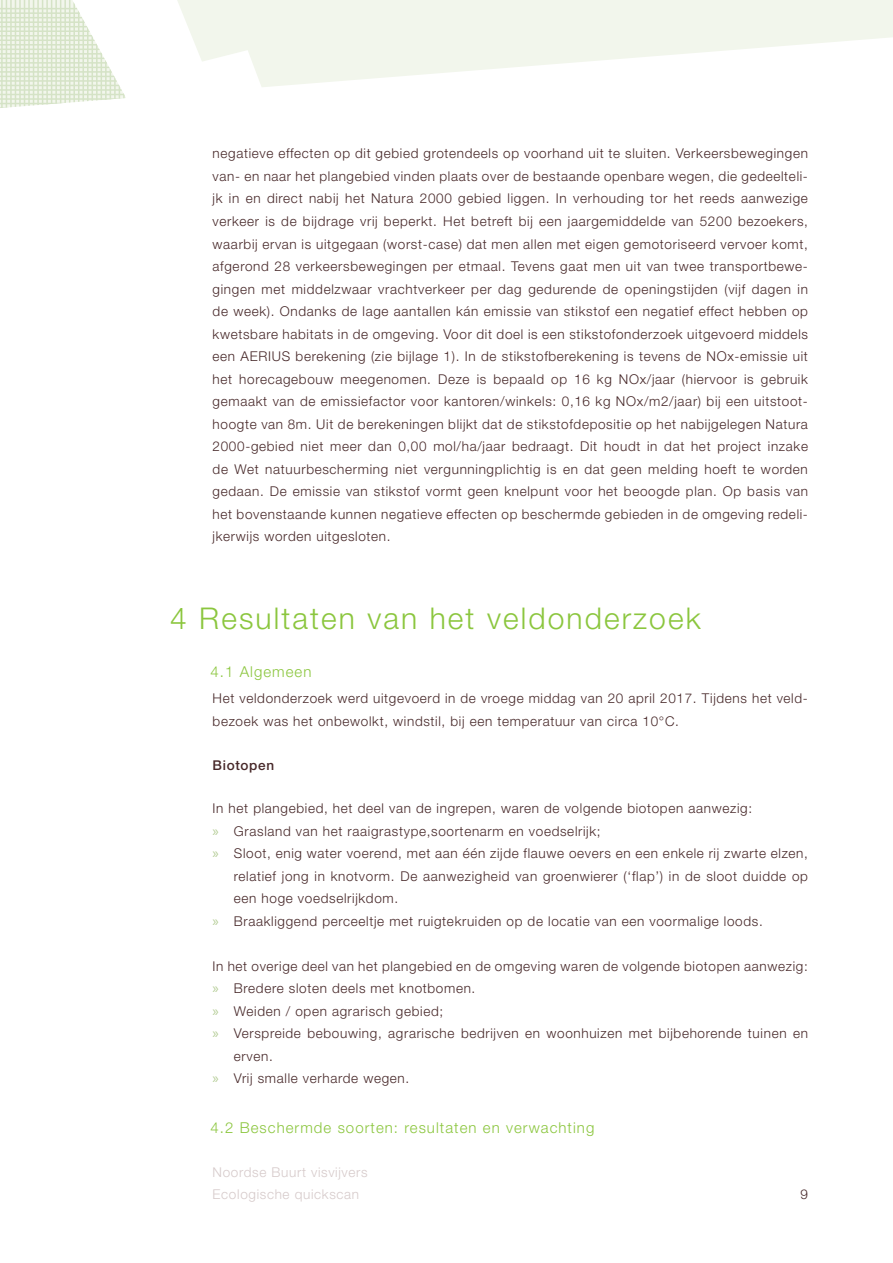
<style>
.page{position:relative;width:893px;height:1263px;background:#fff}
.page>*{position:absolute;margin:0;border:0;box-sizing:border-box;transform-origin:0 0}
.t1{font:300 30px "Helvetica Neue LT Pro";letter-spacing:.07em;color:#8bc63e}
.t2{font:300 15px "Helvetica Neue LT Pro";letter-spacing:.07em;color:#8bc63e}
.t3{font:300 13.5px/22.5px "Helvetica Neue LT Pro";letter-spacing:.05em;color:#472829;text-align:justify}
.t4{font:300 13.5px/22.5px "Helvetica Neue LT Pro";letter-spacing:.05em;color:#d6caca}
.t5{font:500 13.5px "Helvetica Neue LT Pro";letter-spacing:.05em;color:#472829}
.s1{font-family:"Myriad Pro";font-weight:400;font-size:15px;color:#b4cc95}
</style>
<div class="page">
<svg style="left:125px;top:0;width:768px;height:98px;fill:#f2f6ec"></svg>
<svg style="left:0;top:0;width:125px;height:108px"></svg>
<p class="t3" style="left:213px;top:142px;width:597px">negatieve effecten op dit gebied grotendeels op voorhand uit te sluiten. Verkeersbewegingen van- en naar het plangebied vinden plaats over de bestaande openbare wegen, die gedeelteli&shy;jk in en direct nabij het Natura 2000 gebied liggen. In verhouding tor het reeds aanwezige verkeer is de bijdrage vrij beperkt. Het betreft bij een jaargemiddelde van 5200 bezoekers, waarbij ervan is uitgegaan (worst-case) dat men allen met eigen gemotoriseerd vervoer komt, afgerond 28 verkeersbewegingen per etmaal. Tevens gaat men uit van twee transportbewe&shy;gingen met middelzwaar vrachtverkeer per dag gedurende de openingstijden (vijf dagen in de week). Ondanks de lage aantallen kán emissie van stikstof een negatief effect hebben op kwetsbare habitats in de omgeving. Voor dit doel is een stikstofonderzoek uitgevoerd middels een AERIUS berekening (zie bijlage 1). In de stikstofberekening is tevens de NOx-emissie uit het horecagebouw meegenomen. Deze is bepaald op 16 kg NOx/jaar (hiervoor is gebruik gemaakt van de emissiefactor voor kantoren/winkels: 0,16 kg NOx/m2/jaar) bij een uitstoot&shy;hoogte van 8m. Uit de berekeningen blijkt dat de stikstofdepositie op het nabijgelegen Natura 2000-gebied niet meer dan 0,00 mol/ha/jaar bedraagt. Dit houdt in dat het project inzake de Wet natuurbescherming niet vergunningplichtig is en dat geen melding hoeft te worden gedaan. De emissie van stikstof vormt geen knelpunt voor het beoogde plan. Op basis van het bovenstaande kunnen negatieve effecten op beschermde gebieden in de omgeving redeli&shy;jkerwijs worden uitgesloten.</p>
<p class="t1" style="left:170px;top:599px;width:532px">4 Resultaten van het veldonderzoek</p>
<p class="t2" style="left:210px;top:662px;width:103px">4.1 Algemeen</p>
<p class="t3" style="left:213px;top:687px;width:597px">Het veldonderzoek werd uitgevoerd in de vroege middag van 20 april 2017. Tijdens het veld&shy;bezoek was het onbewolkt, windstil, bij een temperatuur van circa 10°C.</p>
<p class="t5" style="left:213px;top:757px;width:63px">Biotopen</p>
<p class="t3" style="left:213px;top:797px;width:541px">In het plangebied, het deel van de ingrepen, waren de volgende biotopen aanwezig:</p>
<p class="t3" style="left:213px;top:819px;width:389px"><span class="s1">»</span> Grasland van het raaigrastype,soortenarm en voedselrijk;</p>
<p class="t3" style="left:234px;top:842px;width:576px;text-indent:-21px"><span class="s1">»</span> Sloot, enig water voerend, met aan één zijde flauwe oevers en een enkele rij zwarte elzen, relatief jong in knotvorm. De aanwezigheid van groenwierer (‘flap’) in de sloot duidde op een hoge voedselrijkdom.</p>
<p class="t3" style="left:213px;top:909px;width:552px"><span class="s1">»</span> Braakliggend perceeltje met ruigtekruiden op de locatie van een voormalige loods.</p>
<p class="t3" style="left:213px;top:954px;width:597px">In het overige deel van het plangebied en de omgeving waren de volgende biotopen aanwezig:</p>
<p class="t3" style="left:213px;top:977px;width:264px"><span class="s1">»</span> Bredere sloten deels met knotbomen.</p>
<p class="t3" style="left:213px;top:999px;width:232px"><span class="s1">»</span> Weiden / open agrarisch gebied;</p>
<p class="t3" style="left:234px;top:1022px;width:576px;text-indent:-21px"><span class="s1">»</span> Verspreide bebouwing, agrarische bedrijven en woonhuizen met bijbehorende tuinen en erven.</p>
<p class="t3" style="left:213px;top:1067px;width:198px"><span class="s1">»</span> Vrij smalle verharde wegen.</p>
<p class="t2" style="left:210px;top:1118px;width:385px">4.2 Beschermde soorten: resultaten en verwachting</p>
<p class="t4" style="left:213px;top:1160px;width:157px">Noordse Buurt visvijvers<br>Ecologische quickscan</p>
<p class="t3" style="left:800px;top:1183px;width:9px">9</p>
</div>
